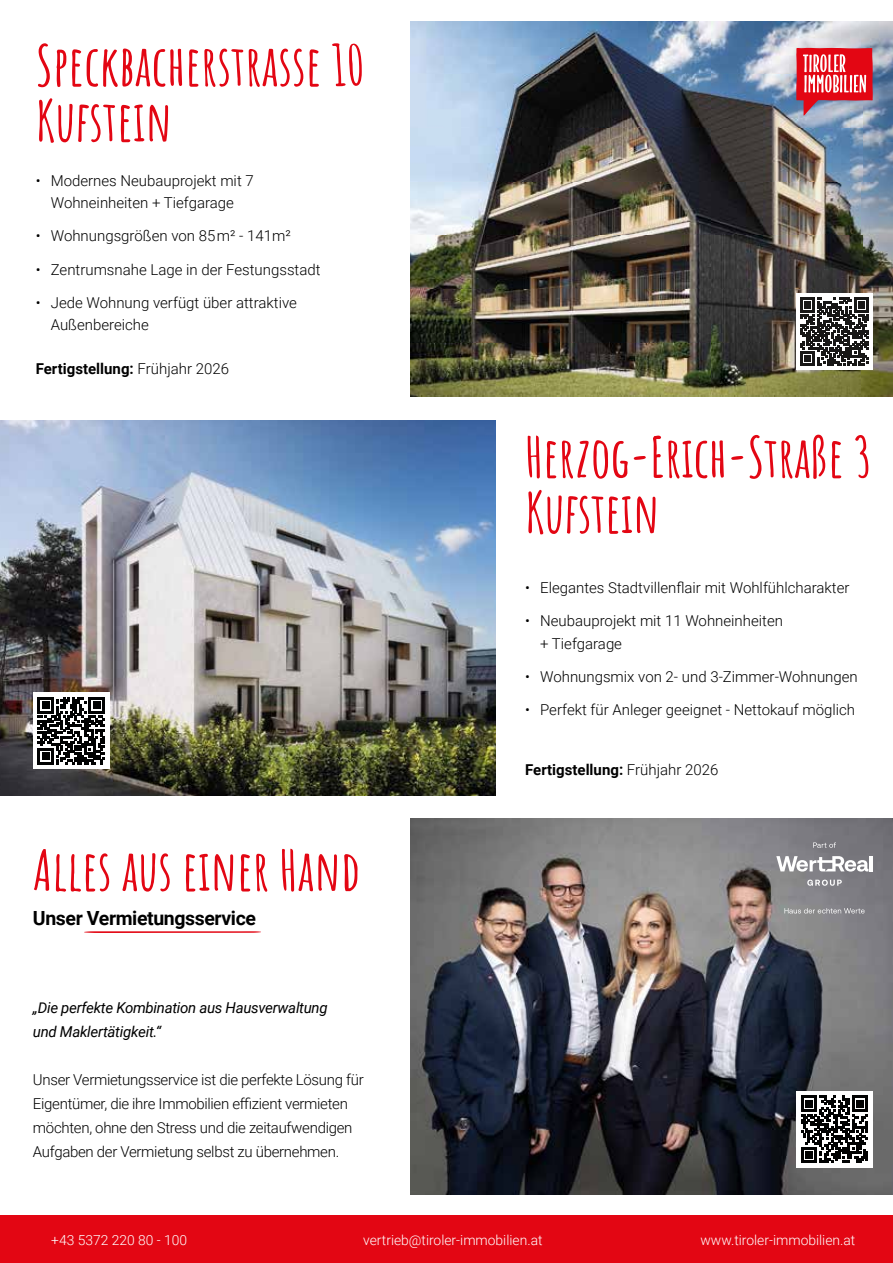
<style>
.page{position:relative;width:893px;height:1263px;background:#fff}
.page>*{position:absolute;margin:0;border:0;box-sizing:border-box;transform-origin:0 0}
.t1{font:700 55.5px/55.5px "Amatic SC";color:#e30613}
.t2{font:700 19.5px "Roboto";letter-spacing:-.02em;color:#000}
.t3{font:300 15px/22.5px "Roboto";color:#000}
.t4{font:300 15px/24px "Roboto";letter-spacing:-.02em;color:#000}
.t5{font:italic 15px/24px "Roboto";letter-spacing:-.02em;color:#000}
.t6{font:700 15px "Roboto";color:#000}
.t7{font:300 13.8px "Roboto";color:#fff}
.s1{font-weight:300}
</style>
<div class="page">
<div style="left:0;top:1215px;width:893px;height:48px;background:#e30613"></div>
<img style="left:410px;top:21px;width:483px;height:376px">
<div style="left:796px;top:294px;width:77px;height:76px;background:#fff"></div>
<svg style="left:800px;top:298px;width:68px;height:68px"></svg>
<img style="left:410px;top:819px;width:483px;height:375px">
<svg style="left:784px;top:908px;width:81px;height:5px"></svg>
<svg style="left:813px;top:842px;width:23px;height:6px"></svg>
<svg style="left:807px;top:880px;width:35px;height:6px"></svg>
<hr style="left:870px;top:856px;width:3px;height:15px;background:#fff">
<svg style="left:776px;top:856px;width:92px;height:15px"></svg>
<svg style="left:84px;top:931px;width:177px;height:2px"></svg>
<img style="left:0;top:420px;width:496px;height:375px">
<div style="left:33px;top:692px;width:77px;height:77px;background:#fff"></div>
<svg style="left:38px;top:697px;width:67px;height:67px"></svg>
<div style="left:796px;top:1091px;width:77px;height:77px;background:#fff"></div>
<svg style="left:801px;top:1096px;width:67px;height:67px"></svg>
<svg style="left:796px;top:48px;width:77px;height:68px"></svg>
<h1 class="t1" style="left:36px;top:34px;width:330px">Speckbacherstrasse 10<br>Kufstein</h1>
<p class="t3" style="left:36px;top:169px;width:219px;text-align:center">• Modernes Neubauprojekt mit 7<br>Wohneinheiten + Tiefgarage</p>
<p class="t3" style="left:36px;top:224px;width:256px">• Wohnungsgrößen von 85m² - 141m²</p>
<p class="t3" style="left:36px;top:257px;width:286px">• Zentrumsnahe Lage in der Festungsstadt</p>
<p class="t3" style="left:51px;top:290px;width:248px;text-indent:-15px">• Jede Wohnung verfügt über attraktive<br>Außenbereiche</p>
<p class="t6" style="left:36px;top:359px;width:195px">Fertigstellung: <span class="s1">Frühjahr 2026</span></p>
<h1 class="t1" style="left:33px;top:839px;width:329px">Alles aus einer Hand</h1>
<h2 class="t2" style="left:33px;top:904px;width:225px">Unser Vermietungsservice</h2>
<p class="t5" style="left:33px;top:995px;width:296px">„Die perfekte Kombination aus Hausverwaltung und Maklertätigkeit.“</p>
<p class="t4" style="left:33px;top:1067px;width:332px">Unser Vermietungsservice ist die perfekte Lösung für Eigentümer, die ihre Immobilien effizient vermieten möchten, ohne den Stress und die zeitaufwendigen Aufgaben der Vermietung selbst zu übernehmen.</p>
<h1 class="t1" style="left:525px;top:426px;width:348px">Herzog-Erich-Straße 3<br>Kufstein</h1>
<p class="t3" style="left:525px;top:576px;width:326px">• Elegantes Stadtvillenflair mit Wohlfühlcharakter</p>
<p class="t3" style="left:540px;top:609px;width:244px;text-indent:-15px">• Neubauprojekt mit 11 Wohneinheiten + Tiefgarage</p>
<p class="t3" style="left:525px;top:664px;width:334px">• Wohnungsmix von 2- und 3-Zimmer-Wohnungen</p>
<p class="t3" style="left:525px;top:697px;width:331px">• Perfekt für Anleger geeignet - Nettokauf möglich</p>
<p class="t6" style="left:525px;top:759px;width:195px">Fertigstellung: <span class="s1">Frühjahr 2026</span></p>
<p class="t7" style="left:51px;top:1230px;width:137px">+43 5372 220 80 - 100</p>
<p class="t7" style="left:363px;top:1230px;width:181px">vertrieb@tiroler-immobilien.at</p>
<p class="t7" style="left:700px;top:1230px;width:156px">www.tiroler-immobilien.at</p>
</div>
